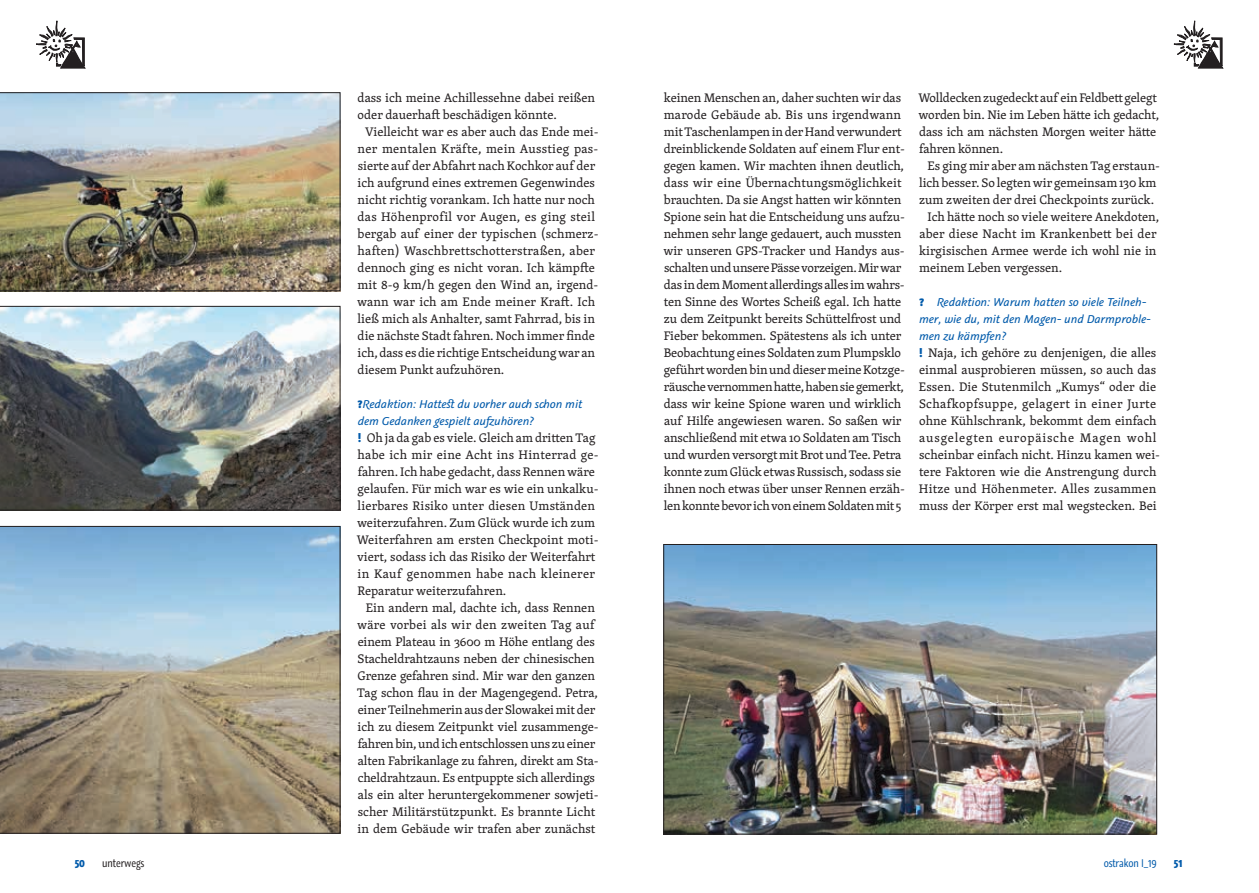
<style>
.page{position:relative;width:1259px;height:893px;background:#fff}
.page>*{position:absolute;margin:0;border:0;box-sizing:border-box;transform-origin:0 0}
.t1{font:12.75px/17px "Skolar";color:#231f20}
.t2{font:italic 12.75px/17px "Graublau Sans";letter-spacing:-.01em;color:#015aaa}
.t3{font:12.75px "Skolar";letter-spacing:.025em;color:#231f20}
.t4{font:12.75px "Skolar";letter-spacing:.02em;color:#231f20}
.t5{font:10.5px "Graublau Web";letter-spacing:-.01em;color:#015aaa}
.t6{font:10.5px "Graublau Web";color:#231f20}
.t7{font:700 10.5px "Graublau Web";color:#015aaa}
.s1{font-weight:800;font-style:normal;font-size:12px}
.s2{font-family:"Graublau Web";font-weight:700;font-size:12px;color:#015aaa}
</style>
<div class="page">
<img style="left:0;top:92px;width:340px;height:199px">
<img style="left:0;top:306px;width:340px;height:204px">
<img style="left:665px;top:546px;width:490px;height:286px">
<div style="left:663px;top:544px;width:494px;height:290px;border:1px solid #231f20"></div>
<svg style="left:0;top:526px;width:340px;height:307px;background:#9ba4a2"></svg>
<svg style="left:1174px;top:21px;width:49px;height:47px"></svg>
<svg style="left:36px;top:20px;width:49px;height:48px"></svg>
<p class="t1" style="left:358px;top:89px;width:239px">dass ich meine Achillessehne dabei reißen</p>
<p class="t1" style="left:358px;top:106px;width:201px">oder dauerhaft beschädigen könnte.</p>
<p class="t1" style="left:365px;top:123px;width:235px">Vielleicht war es aber auch das Ende mei-</p>
<p class="t3" style="left:358px;top:139px;width:242px">ner mentalen Kräfte, mein Ausstieg pas-</p>
<p class="t1" style="left:358px;top:157px;width:239px">sierte auf der Abfahrt nach Kochkor auf der</p>
<p class="t1" style="left:358px;top:174px;width:239px">ich aufgrund eines extremen Gegenwindes</p>
<p class="t1" style="left:358px;top:191px;width:239px">nicht richtig vorankam. Ich hatte nur noch</p>
<p class="t4" style="left:358px;top:207px;width:239px">das Höhenprofil vor Augen, es ging steil</p>
<p class="t1" style="left:358px;top:225px;width:242px">bergab auf einer der typischen (schmerz-</p>
<p class="t1" style="left:358px;top:242px;width:239px">haften) Waschbrettschotterstraßen, aber</p>
<p class="t1" style="left:358px;top:259px;width:239px">dennoch ging es nicht voran. Ich kämpfte</p>
<p class="t1" style="left:358px;top:276px;width:242px">mit 8-9 km/h gegen den Wind an, irgend-</p>
<p class="t1" style="left:357px;top:293px;width:239px">wann war ich am Ende meiner Kraft. Ich</p>
<p class="t1" style="left:358px;top:310px;width:239px">ließ mich als Anhalter, samt Fahrrad, bis in</p>
<p class="t1" style="left:358px;top:327px;width:239px">die nächste Stadt fahren. Noch immer finde</p>
<p class="t1" style="left:358px;top:344px;width:239px">ich, dass es die richtige Entscheidung war an</p>
<p class="t1" style="left:358px;top:361px;width:148px">diesem Punkt aufzuhören.</p>
<p class="t2" style="left:357px;top:396px;width:227px"><span class="s1">?</span>Redaktion: Hattest du vorher auch schon mit dem Gedanken gespielt aufzuhören?</p>
<p class="t1" style="left:357px;top:429px;width:243px"><span class="s2">!</span> Oh ja da gab es viele. Gleich am dritten Tag habe ich mir eine Acht ins Hinterrad ge&shy;fahren. Ich habe gedacht, dass Rennen wäre gelaufen. Für mich war es wie ein unkalku&shy;lierbares Risiko unter diesen Umständen weiterzufahren. Zum Glück wurde ich zum Weiterfahren am ersten Checkpoint moti&shy;viert, sodass ich das Risiko der Weiterfahrt in Kauf genommen habe nach kleinerer Reparatur weiterzufahren.</p>
<p class="t1" style="left:357px;top:599px;width:243px;text-align:center">Ein andern mal, dachte ich, dass Rennen wäre vorbei als wir den zweiten Tag auf einem Plateau in 3600 m Höhe entlang des Stacheldrahtzauns neben der chinesischen Grenze gefahren sind. Mir war den ganzen Tag schon flau in der Magengegend. Petra, einer Teilnehmerin aus der Slowakei mit der ich zu diesem Zeitpunkt viel zusammenge&shy;fahren bin, und ich entschlossen uns zu einer alten Fabrikanlage zu fahren, direkt am Sta&shy;cheldrahtzaun. Es entpuppte sich allerdings als ein alter heruntergekommener sowjeti&shy;scher Militärstützpunkt. Es brannte Licht in dem Gebäude wir trafen aber zunächst</p>
<p class="t1" style="left:663px;top:89px;width:243px">keinen Menschen an, daher suchten wir das marode Gebäude ab. Bis uns irgendwann mit Taschenlampen in der Hand verwundert dreinblickende Soldaten auf einem Flur ent&shy;gegen kamen. Wir machten ihnen deutlich, dass wir eine Übernachtungsmöglichkeit brauchten. Da sie Angst hatten wir könnten Spione sein hat die Entscheidung uns aufzu&shy;nehmen sehr lange gedauert, auch mussten wir unseren GPS-Tracker und Handys aus&shy;schalten und unsere Pässe vorzeigen. Mir war das in dem Moment allerdings alles im wahrs&shy;ten Sinne des Wortes Scheiß egal. Ich hatte zu dem Zeitpunkt bereits Schüttelfrost und Fieber bekommen. Spätestens als ich unter Beobachtung eines Soldaten zum Plumpsklo geführt worden bin und dieser meine Kotzge&shy;räusche vernommen hatte, haben sie gemerkt, dass wir keine Spione waren und wirklich auf Hilfe angewiesen waren. So saßen wir anschließend mit etwa 10 Soldaten am Tisch und wurden versorgt mit Brot und Tee. Petra konnte zum Glück etwas Russisch, sodass sie ihnen noch etwas über unser Rennen erzäh&shy;len konnte bevor ich von einem Soldaten mit 5</p>
<p class="t1" style="left:918px;top:89px;width:242px">Wolldecken zugedeckt auf ein Feldbett gelegt worden bin. Nie im Leben hätte ich gedacht, dass ich am nächsten Morgen weiter hätte fahren können.</p>
<p class="t1" style="left:927px;top:157px;width:234px">Es ging mir aber am nächsten Tag erstaun-</p>
<p class="t1" style="left:919px;top:174px;width:239px">lich besser. So legten wir gemeinsam 130 km</p>
<p class="t1" style="left:919px;top:191px;width:236px">zum zweiten der drei Checkpoints zurück.</p>
<p class="t1" style="left:927px;top:208px;width:233px">Ich hätte noch so viele weitere Anekdoten,</p>
<p class="t1" style="left:919px;top:225px;width:239px">aber diese Nacht im Krankenbett bei der</p>
<p class="t1" style="left:919px;top:242px;width:239px">kirgisischen Armee werde ich wohl nie in</p>
<p class="t1" style="left:919px;top:259px;width:145px">meinem Leben vergessen.</p>
<p class="t2" style="left:918px;top:294px;width:234px"><span class="s1">?</span> Redaktion: Warum hatten so viele Teilneh&shy;mer, wie du, mit den Magen- und Darmproble&shy;men zu kämpfen?</p>
<p class="t1" style="left:919px;top:344px;width:243px"><span class="s2">!</span> Naja, ich gehöre zu denjenigen, die alles einmal ausprobieren müssen, so auch das Essen. Die Stutenmilch „Kumys“ oder die Schafkopfsuppe, gelagert in einer Jurte ohne Kühlschrank, bekommt dem einfach ausgelegten europäische Magen wohl scheinbar einfach nicht. Hinzu kamen wei&shy;tere Faktoren wie die Anstrengung durch Hitze und Höhenmeter. Alles zusammen muss der Körper erst mal wegstecken. Bei</p>
<p class="t7" style="left:75px;top:856px;width:12px">50</p>
<p class="t6" style="left:102px;top:856px;width:44px">unterwegs</p>
<p class="t5" style="left:1103px;top:856px;width:55px">ostrakon I_19</p>
<p class="t7" style="left:1174px;top:856px;width:10px">51</p>
</div>
